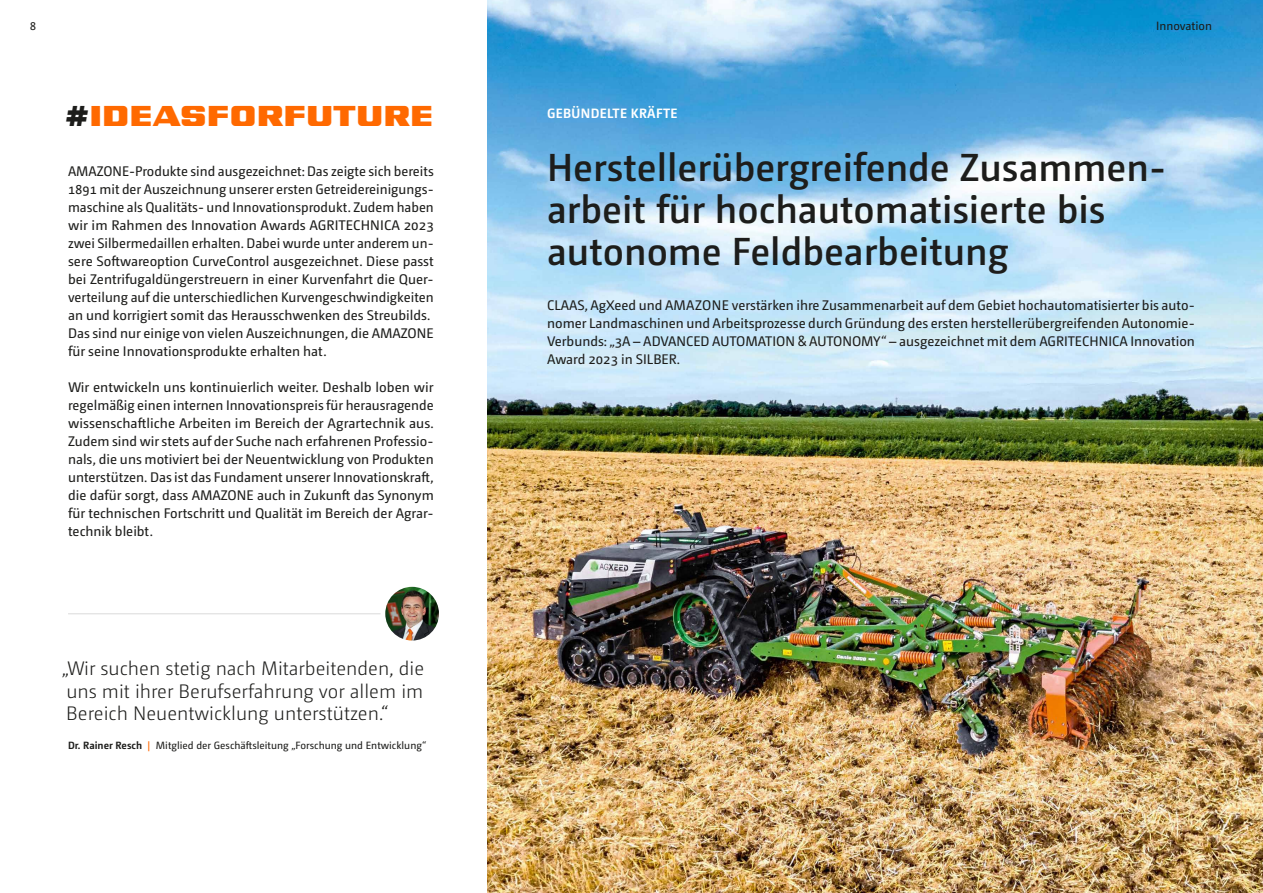
<style>
.page{position:relative;width:1263px;height:893px;background:#fff}
.page>*{position:absolute;margin:0;border:0;box-sizing:border-box;transform-origin:0 0}
.t1{font:600 39px/42px "Camingo Dos Pro";color:#1d1d1b}
.t2{font:28.5px "Amazone VI Bl";color:#ff6900}
.t3{font:300 19.5px/22.5px "Camingo Dos Pro";color:#1d1d1b;text-align:justify}
.t4{font:13.8px/18px "Camingo Dos Pro";color:#1d1d1b;text-align:justify}
.t5{font:700 13.5px "Camingo Dos Pro";letter-spacing:.025em;color:#fff}
.t6{font:12px "Camingo Dos Pro";color:#1d1d1b}
.t7{font:10.5px "Camingo Dos Pro";color:#1d1d1b}
.s1{color:#1d1d1b}
.s2{font-weight:700}
.s3{color:#ff6900}
</style>
<div class="page">
<img style="left:488px;top:0;width:775px;height:893px">
<hr style="left:68px;top:613px;width:313px;height:1px;background:#dadada">
<img style="left:385px;top:587px;width:54px;height:53px;border-radius:27px">
<p class="t6" style="left:30px;top:19px;width:8px">8</p>
<p class="t6" style="left:1156px;top:19px;width:57px">Innovation</p>
<h2 class="t2" style="left:65px;top:100px;width:369px"><span class="s1">#</span>IDEASFORFUTURE</h2>
<p class="t4" style="left:68px;top:162px;width:367px;text-align:left">AMAZONE-Produkte sind ausgezeichnet: Das zeigte sich bereits 1891 mit der Auszeichnung unserer ersten Getreidereinigungs&shy;maschine als Qualitäts- und Innovationsprodukt. Zudem haben wir im Rahmen des Innovation Awards AGRITECHNICA 2023 zwei Silbermedaillen erhalten. Dabei wurde unter anderem un&shy;sere Softwareoption CurveControl ausgezeichnet. Diese passt bei Zentrifugaldüngerstreuern in einer Kurvenfahrt die Quer&shy;verteilung auf die unterschiedlichen Kurvengeschwindigkeiten an und korrigiert somit das Herausschwenken des Streubilds.<br>Das sind nur einige von vielen Auszeichnungen, die AMAZONE für seine Innovationsprodukte erhalten hat.</p>
<p class="t4" style="left:68px;top:378px;width:367px">Wir entwickeln uns kontinuierlich weiter. Deshalb loben wir regelmäßig einen internen Innovationspreis für herausragende wissenschaftliche Arbeiten im Bereich der Agrartechnik aus.<br>Zudem sind wir stets auf der Suche nach erfahrenen Professio&shy;nals, die uns motiviert bei der Neuentwicklung von Produkten unterstützen. Das ist das Fundament unserer Innovationskraft, die dafür sorgt, dass AMAZONE auch in Zukunft das Synonym für technischen Fortschritt und Qualität im Bereich der Agrar&shy;technik bleibt.</p>
<h3 class="t3" style="left:62px;top:657px;width:364px">„Wir suchen stetig nach Mitarbeitenden, die uns mit ihrer Berufserfahrung vor allem im Bereich Neuentwicklung unterstützen.“</h3>
<p class="t7" style="left:68px;top:740px;width:360px"><span class="s2">Dr. Rainer Resch</span> <span class="s3">|</span> Mitglied der Geschäftsleitung „Forschung und Entwicklung“</p>
<p class="t5" style="left:547px;top:105px;width:132px">GEBÜNDELTE KRÄFTE</p>
<h1 class="t1" style="left:547px;top:147px;width:621px">Herstellerübergreifende Zusammen&shy;arbeit für hochautomatisierte bis autonome Feldbearbeitung</h1>
<p class="t4" style="left:547px;top:296px;width:649px">CLAAS, AgXeed und AMAZONE verstärken ihre Zusammenarbeit auf dem Gebiet hochautomatisierter bis auto&shy;nomer Landmaschinen und Arbeitsprozesse durch Gründung des ersten herstellerübergreifenden Autonomie-Verbunds: „3A – ADVANCED AUTOMATION &amp; AUTONOMY“ – ausgezeichnet mit dem AGRITECHNICA Innovation Award 2023 in SILBER.</p>
</div>
